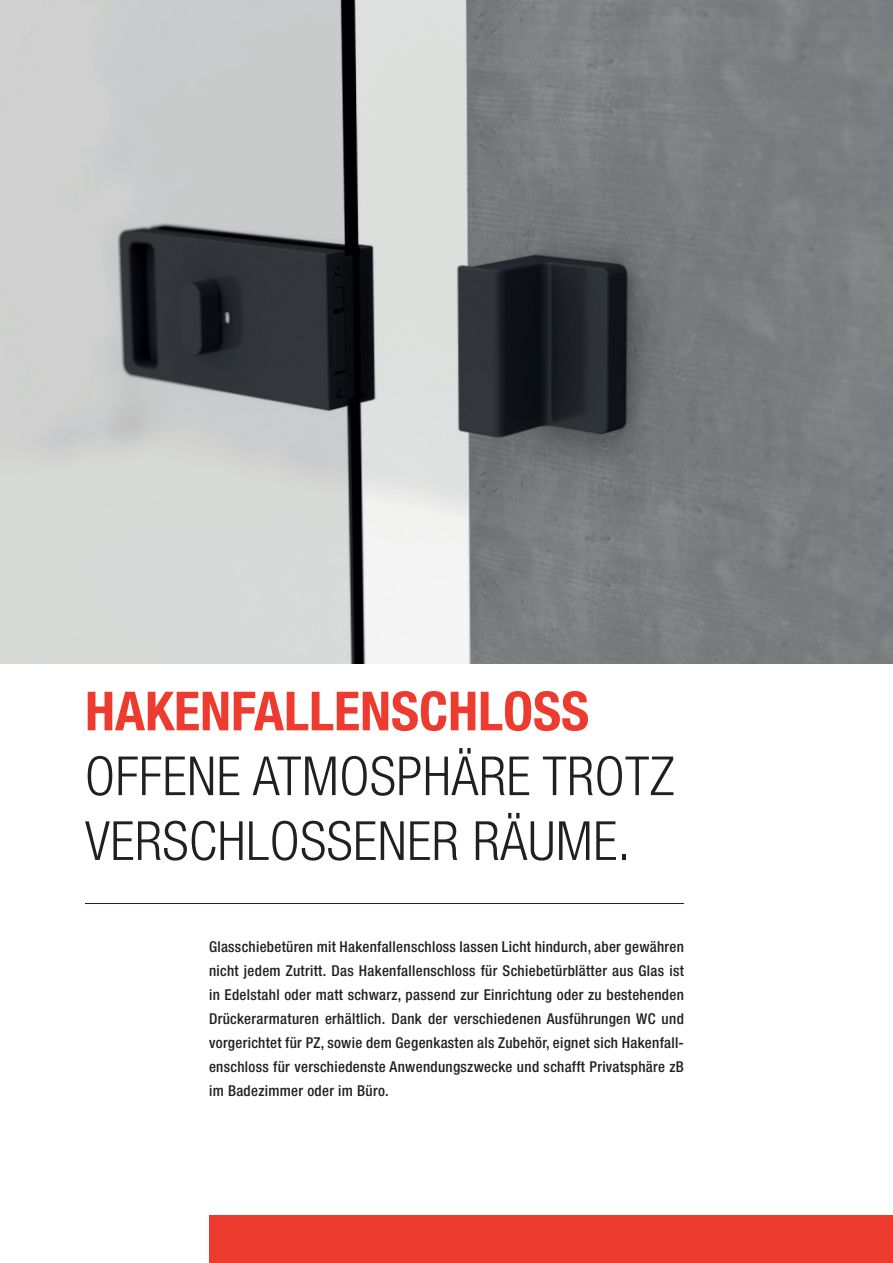
<style>
.page{position:relative;width:893px;height:1263px;background:#fff}
.page>*{position:absolute;margin:0;border:0;box-sizing:border-box;transform-origin:0 0}
.t1{font:300 condensed 54px/64.8px "Helvetica Neue LT Std";letter-spacing:.01em;color:#231f20}
.t2{font:700 condensed 54px "Helvetica Neue LT Std";color:#ee3b30}
.t3{font:500 condensed 15px/24px "Helvetica Neue LT Std";letter-spacing:.02em;color:#231f20;text-align:justify}
</style>
<div class="page">
<div style="left:209px;top:1216px;width:684px;height:47px;background:#ee3b30"></div>
<hr style="left:85px;top:903px;width:599px;height:1px;background:#231f20">
<img style="left:0;top:0;width:893px;height:664px">
<h1 class="t2" style="left:85px;top:678px;width:506px">HAKENFALLENSCHLOSS</h1>
<h1 class="t1" style="left:85px;top:743px;width:591px">OFFENE ATMOSPHÄRE TROTZ<br>VERSCHLOSSENER RÄUME.</h1>
<p class="t3" style="left:209px;top:934px;width:476px">Glasschiebetüren mit Hakenfallenschloss lassen Licht hindurch, aber gewähren nicht jedem Zutritt. Das Hakenfallenschloss für Schiebetürblätter aus Glas ist in Edelstahl oder matt schwarz, passend zur Einrichtung oder zu bestehenden Drückerarmaturen erhältlich. Dank der verschiedenen Ausführungen WC und vorgerichtet für PZ, sowie dem Gegenkasten als Zubehör, eignet sich Hakenfall&shy;enschloss für verschiedenste Anwendungszwecke und schafft Privatsphäre zB im Badezimmer oder im Büro.</p>
</div>
